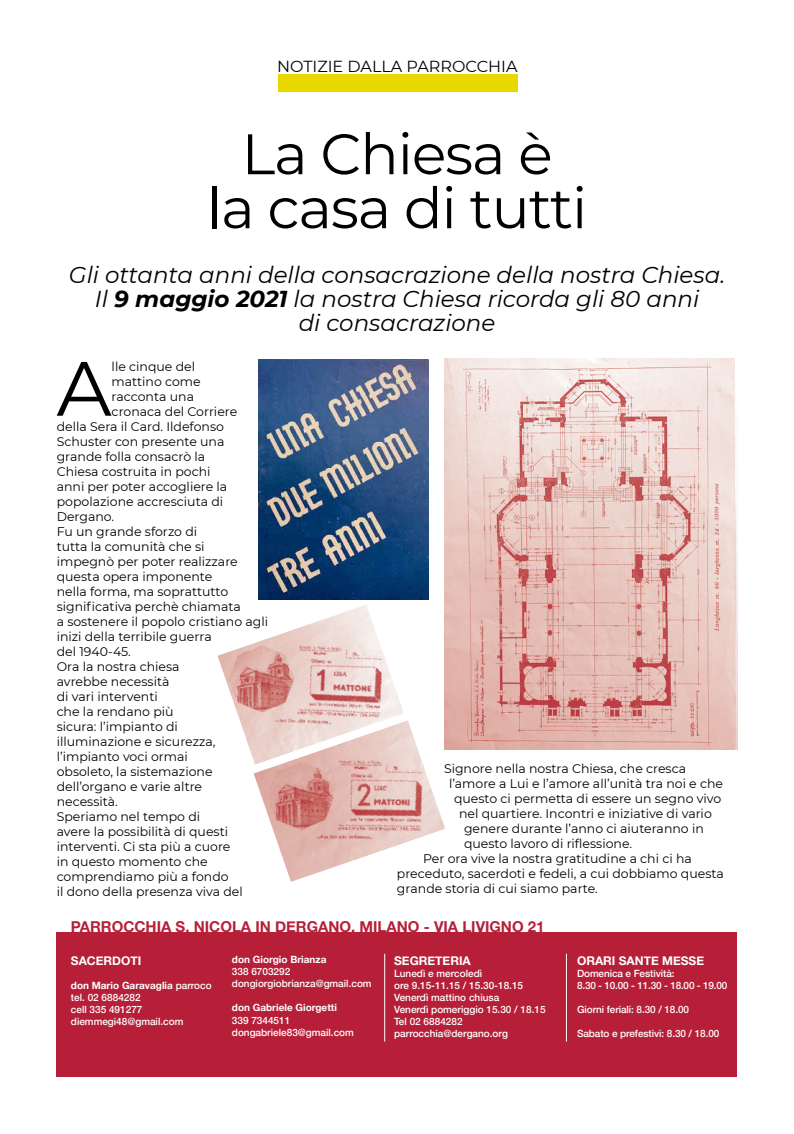
<style>
.page{position:relative;width:794px;height:1134px;background:#fff}
.page>*{position:absolute;margin:0;border:0;box-sizing:border-box;transform-origin:0 0}
.t1{font:76.8px "Montserrat";color:#000}
.t2{font:57px/54px "Montserrat";letter-spacing:-.02em;color:#000;text-align:center}
.t3{font:italic 23px/24px "Montserrat";color:#000;text-align:center}
.t4{font:16px "Montserrat";color:#000}
.t5{font:700 15px "Helvetica Neue";color:#b71f38}
.t6{font:12.5px "Montserrat";color:#000}
.t7{font:700 12px "Helvetica Neue";color:#fff}
.t8{font:500 10px/12px "Helvetica Neue";color:#fff}
.t9{font:700 10px "Helvetica Neue";color:#fff}
.s1{font-weight:700}
</style>
<div class="page">
<div style="left:57px;top:932px;width:680px;height:145px;background:#b71f38"></div>
<hr style="left:566px;top:954px;width:1px;height:87px;background:#fff">
<hr style="left:384px;top:954px;width:1px;height:87px;background:#fff">
<div style="left:278px;top:74px;width:240px;height:18px;background:#e9d800"></div>
<img style="left:258px;top:359px;width:171px;height:240px">
<img style="left:444px;top:359px;width:293px;height:390px">
<img style="left:217px;top:605px;width:187px;height:156px">
<img style="left:254px;top:720px;width:191px;height:162px">
<p class="t4" style="left:277px;top:55px;width:83px">notizie dalla</p>
<p class="t4" style="left:406px;top:55px;width:13px">parrocc</p>
<p class="t4" style="left:488px;top:55px;width:22px">hia</p>
<h2 class="t2" style="left:207px;top:125px;width:382px">La Chiesa è<br>la casa di tutti</h2>
<h3 class="t3" style="left:69px;top:262px;width:658px">Gli ottanta anni della consacrazione della nostra Chiesa.<br>Il <span class="s1">9 maggio 2021</span> la nostra Chiesa ricorda gli 80 anni<br>di consacrazione</h3>
<h1 class="t1" style="left:57px;top:336px;width:57px">A</h1>
<p class="t6" style="left:112px;top:358px;width:85px">lle cinque del</p>
<p class="t6" style="left:112px;top:373px;width:91px">mattino come</p>
<p class="t6" style="left:112px;top:388px;width:84px">racconta una</p>
<p class="t6" style="left:112px;top:403px;width:127px">cronaca del Corriere</p>
<p class="t6" style="left:57px;top:418px;width:169px">della Sera il Card. Ildefonso</p>
<p class="t6" style="left:57px;top:433px;width:169px">Schuster con presente una</p>
<p class="t6" style="left:57px;top:448px;width:150px">grande folla consacrò la</p>
<p class="t6" style="left:57px;top:463px;width:155px">Chiesa costruita in pochi</p>
<p class="t6" style="left:57px;top:478px;width:172px">anni per poter accogliere la</p>
<p class="t6" style="left:57px;top:493px;width:168px">popolazione accresciuta di</p>
<p class="t6" style="left:57px;top:508px;width:59px">Dergano.</p>
<p class="t6" style="left:57px;top:523px;width:142px">Fu un grande sforzo di</p>
<p class="t6" style="left:57px;top:538px;width:149px">tutta la comunità che si</p>
<p class="t6" style="left:57px;top:553px;width:182px">impegnò per poter realizzare</p>
<p class="t6" style="left:57px;top:568px;width:157px">questa opera imponente</p>
<p class="t6" style="left:57px;top:583px;width:173px">nella forma, ma soprattutto</p>
<p class="t6" style="left:57px;top:598px;width:186px">significativa perchè chiamata</p>
<p class="t6" style="left:57px;top:613px;width:213px">a sostenere il popolo cristiano agli</p>
<p class="t6" style="left:57px;top:628px;width:156px">inizi della terribile guerra</p>
<p class="t6" style="left:57px;top:643px;width:76px">del 1940-45.</p>
<p class="t6" style="left:57px;top:658px;width:124px">Ora la nostra chiesa</p>
<p class="t6" style="left:57px;top:673px;width:114px">avrebbe necessità</p>
<p class="t6" style="left:57px;top:688px;width:103px">di vari interventi</p>
<p class="t6" style="left:57px;top:703px;width:118px">che la rendano più</p>
<p class="t6" style="left:57px;top:718px;width:123px">sicura: l’impianto di</p>
<p class="t6" style="left:57px;top:733px;width:160px">illuminazione e sicurezza,</p>
<p class="t6" style="left:57px;top:748px;width:133px">l’impianto voci ormai</p>
<p class="t6" style="left:57px;top:763px;width:157px">obsoleto, la sistemazione</p>
<p class="t6" style="left:57px;top:778px;width:147px">dell’organo e varie altre</p>
<p class="t6" style="left:57px;top:793px;width:63px">necessità.</p>
<p class="t6" style="left:57px;top:808px;width:145px">Speriamo nel tempo di</p>
<p class="t6" style="left:57px;top:823px;width:173px">avere la possibilità di questi</p>
<p class="t6" style="left:57px;top:838px;width:175px">interventi. Ci sta più a cuore</p>
<p class="t6" style="left:57px;top:853px;width:152px">in questo momento che</p>
<p class="t6" style="left:57px;top:868px;width:173px">comprendiamo più a fondo</p>
<p class="t6" style="left:57px;top:883px;width:188px">il dono della presenza viva del</p>
<p class="t6" style="left:444px;top:760px;width:244px">Signore nella nostra Chiesa, che cresca</p>
<p class="t6" style="left:449px;top:775px;width:276px">l’amore a Lui e l’amore all’unità tra noi e che</p>
<p class="t6" style="left:454px;top:790px;width:269px">questo ci permetta di essere un segno vivo</p>
<p class="t6" style="left:459px;top:805px;width:254px">nel quartiere. Incontri e iniziative di vario</p>
<p class="t6" style="left:464px;top:820px;width:241px">genere durante l’anno ci aiuteranno in</p>
<p class="t6" style="left:464px;top:835px;width:170px">questo lavoro di riflessione.</p>
<p class="t6" style="left:423px;top:850px;width:270px">Per ora vive la nostra gratitudine a chi ci ha</p>
<p class="t6" style="left:397px;top:865px;width:328px">preceduto, sacerdoti e fedeli, a cui dobbiamo questa</p>
<p class="t6" style="left:397px;top:880px;width:202px">grande storia di cui siamo parte.</p>
<p class="t5" style="left:71px;top:915px;width:475px">PARROCCHIA S. NICOLA IN DERGANO, MILANO - VIA LIVIGNO 21</p>
<p class="t7" style="left:394px;top:952px;width:78px">SEGRETERIA</p>
<p class="t8" style="left:394px;top:967px;width:153px">Lunedì e mercoledì<br>ore 9.15-11.15 / 15.30-18.15<br>Venerdì mattino chiusa<br>Venerdì pomeriggio 15.30 / 18.15<br>Tel 02 6884282 parrocchia@dergano.org</p>
<p class="t9" style="left:232px;top:952px;width:96px">DON GIORGIO BRIANZA</p>
<p class="t8" style="left:232px;top:965px;width:141px">338 6703292 dongiorgiobrianza@gmail.com</p>
<p class="t9" style="left:232px;top:1000px;width:107px">DON GABRIELE GIORGETTI</p>
<p class="t8" style="left:232px;top:1013px;width:123px">339 7344511 dongabriele83@gmail.com</p>
<p class="t7" style="left:71px;top:952px;width:72px">SACERDOTI</p>
<p class="t8" style="left:71px;top:979px;width:142px"><span class="s1">DON MARIO GARAVAGLIA</span> parroco tel. 02 6884282<br>cell 335 491277 diemmegi48@gmail.com</p>
<p class="t7" style="left:577px;top:952px;width:129px">ORARI SANTE MESSE</p>
<p class="t8" style="left:577px;top:967px;width:152px">Domenica e Festività:<br>8.30 - 10.00 - 11.30 - 18.00 - 19.00</p>
<p class="t8" style="left:577px;top:1003px;width:113px">Giorni feriali: 8.30 / 18.00</p>
<p class="t8" style="left:577px;top:1027px;width:144px">Sabato e prefestivi: 8.30 / 18.00</p>
</div>
